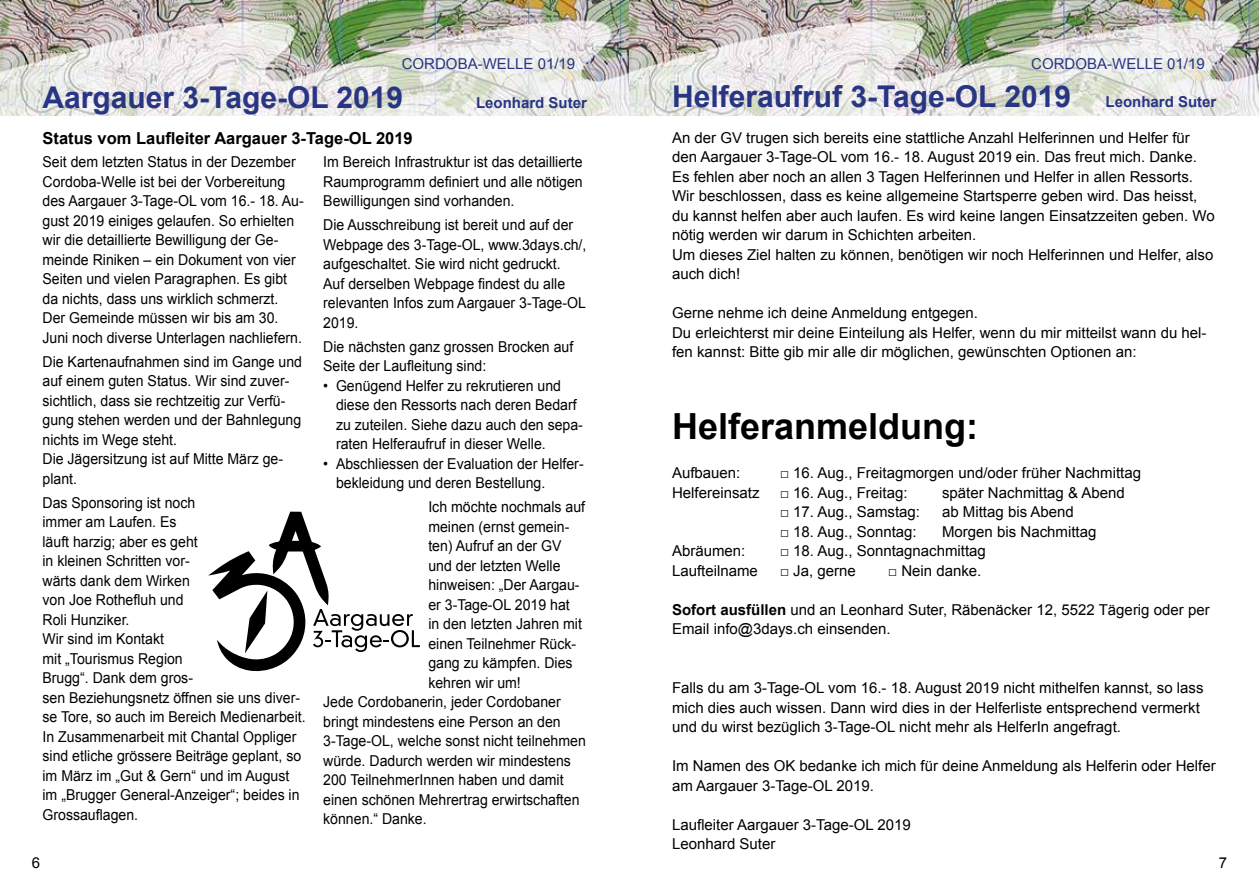
<style>
.page{position:relative;width:1259px;height:893px;background:#fff}
.page>*{position:absolute;margin:0;border:0;box-sizing:border-box;transform-origin:0 0}
.t1{font:700 36px "Arial";color:#000}
.t2{font:700 30px "Arial";color:#283583}
.t3{font:700 16.5px "Arial";color:#000}
.t4{font:15px/19.5px "Arial";color:#000;scale:.94 1}
.t5{font:15px/19.5px "Arial";color:#000}
.t6{font:15px "Arial";color:#283583}
.t7{font:700 15px "Arial";color:#283583}
.s1{font-size:15px}
.s2{font-weight:700}
</style>
<div class="page">
<img style="left:0;top:0;width:1259px;height:116px">
<svg style="left:208px;top:512px;width:212px;height:159px"></svg>
<p class="t6" style="left:402px;top:54px;width:175px">CORDOBA-WELLE 01/19</p>
<p class="t6" style="left:1031px;top:54px;width:175px">CORDOBA-WELLE 01/19</p>
<h2 class="t2" style="left:43px;top:78px;width:362px">Aargauer 3-Tage-OL 2019</h2>
<p class="t7" style="left:476px;top:93px;width:112px">Leonhard Suter</p>
<p class="t3" style="left:43px;top:127px;width:372px">Status vom Laufleiter Aargauer 3-Tage-OL 2019</p>
<p class="t4" style="left:43px;top:153px;width:279px">Seit dem letzten Status in der Dezember Cordoba-Welle ist bei der Vorbereitung des Aargauer 3-Tage-OL vom 16.- 18. Au&shy;gust 2019 einiges gelaufen. So erhielten wir die detaillierte Bewilligung der Ge&shy;meinde Riniken – ein Dokument von vier Seiten und vielen Paragraphen. Es gibt da nichts, dass uns wirklich schmerzt.<br>Der Gemeinde müssen wir bis am 30.<br>Juni noch diverse Unterlagen nachliefern.</p>
<p class="t4" style="left:43px;top:352px;width:277px">Die Kartenaufnahmen sind im Gange und auf einem guten Status. Wir sind zuver&shy;sichtlich, dass sie rechtzeitig zur Verfü&shy;gung stehen werden und der Bahnlegung nichts im Wege steht.<br>Die Jägersitzung ist auf Mitte März ge&shy;plant.</p>
<p class="t4" style="left:43px;top:493px;width:281px">Das Sponsoring ist noch<br>immer am Laufen. Es<br>läuft harzig; aber es geht<br>in kleinen Schritten vor-<br>wärts dank dem Wirken<br>von Joe Rothefluh und<br>Roli Hunziker.<br>Wir sind im Kontakt<br>mit „Tourismus Region<br>Brugg“. Dank dem gros-<br>sen Beziehungsnetz öffnen sie uns diver&shy;se Tore, so auch im Bereich Medienarbeit.<br>In Zusammenarbeit mit Chantal Oppliger sind etliche grössere Beiträge geplant, so im März im „Gut &amp; Gern“ und im August im „Brugger General-Anzeiger“; beides in<br>Grossauflagen.</p>
<p class="t4" style="left:323px;top:153px;width:277px;text-align:justify">Im Bereich Infrastruktur ist das detaillierte Raumprogramm definiert und alle nötigen Bewilligungen sind vorhanden.</p>
<p class="t4" style="left:323px;top:216px;width:281px">Die Ausschreibung ist bereit und auf der Webpage des 3-Tage-OL, www.3days.ch/, aufgeschaltet. Sie wird nicht gedruckt.<br>Auf derselben Webpage findest du alle relevanten Infos zum Aargauer 3-Tage-OL 2019.</p>
<p class="t4" style="left:323px;top:337px;width:267px">Die nächsten ganz grossen Brocken auf<br>Seite der Laufleitung sind:</p>
<p class="t4" style="left:336px;top:376px;width:264px;text-indent:-13px">• Genügend Helfer zu rekrutieren und diese den Ressorts nach deren Bedarf zu zuteilen. Siehe dazu auch den sepa&shy;raten Helferaufruf in dieser Welle.</p>
<p class="t4" style="left:336px;top:454px;width:265px;text-indent:-13px">• Abschliessen der Evaluation der Helfer&shy;bekleidung und deren Bestellung.</p>
<p class="t4" style="left:428px;top:498px;width:168px">Ich möchte nochmals auf</p>
<p class="t4" style="left:428px;top:517px;width:152px">meinen (ernst gemein-</p>
<p class="t4" style="left:428px;top:537px;width:143px">ten) Aufruf an der GV</p>
<p class="t4" style="left:428px;top:556px;width:142px">und der letzten Welle</p>
<p class="t4" style="left:428px;top:576px;width:162px">hinweisen: „Der Aargau-</p>
<p class="t4" style="left:428px;top:595px;width:152px">er 3-Tage-OL 2019 hat</p>
<p class="t4" style="left:428px;top:615px;width:165px">in den letzten Jahren mit</p>
<p class="t4" style="left:428px;top:634px;width:159px">einen Teilnehmer Rück-</p>
<p class="t4" style="left:428px;top:654px;width:155px">gang zu kämpfen. Dies</p>
<p class="t4" style="left:428px;top:673px;width:100px">kehren wir um!</p>
<p class="t4" style="left:323px;top:693px;width:254px">Jede Cordobanerin, jeder Cordobaner</p>
<p class="t4" style="left:323px;top:712px;width:254px">bringt mindestens eine Person an den</p>
<p class="t4" style="left:323px;top:732px;width:281px">3-Tage-OL, welche sonst nicht teilnehmen</p>
<p class="t4" style="left:323px;top:751px;width:265px">würde. Dadurch werden wir mindestens</p>
<p class="t4" style="left:323px;top:771px;width:257px">200 TeilnehmerInnen haben und damit</p>
<p class="t4" style="left:323px;top:790px;width:274px">einen schönen Mehrertrag erwirtschaften</p>
<p class="t4" style="left:323px;top:810px;width:112px">können.“ Danke.</p>
<h2 class="t2" style="left:672px;top:76px;width:546px">Helferaufruf 3-Tage-OL 2019 <span class="s1">Leonhard Suter</span></h2>
<p class="t5" style="left:672px;top:128px;width:544px">An der GV trugen sich bereits eine stattliche Anzahl Helferinnen und Helfer für den Aargauer 3-Tage-OL vom 16.- 18. August 2019 ein. Das freut mich. Danke.<br>Es fehlen aber noch an allen 3 Tagen Helferinnen und Helfer in allen Ressorts.<br>Wir beschlossen, dass es keine allgemeine Startsperre geben wird. Das heisst, du kannst helfen aber auch laufen. Es wird keine langen Einsatzzeiten geben. Wo nötig werden wir darum in Schichten arbeiten.<br>Um dieses Ziel halten zu können, benötigen wir noch Helferinnen und Helfer, also auch dich!</p>
<p class="t5" style="left:672px;top:303px;width:536px">Gerne nehme ich deine Anmeldung entgegen.<br>Du erleichterst mir deine Einteilung als Helfer, wenn du mir mitteilst wann du hel&shy;fen kannst: Bitte gib mir alle dir möglichen, gewünschten Optionen an:</p>
<h1 class="t1" style="left:672px;top:403px;width:308px">Helferanmeldung:</h1>
<p class="t5" style="left:672px;top:464px;width:70px">Aufbauen:</p>
<p class="t5" style="left:780px;top:464px;width:362px">□ 16. Aug., Freitagmorgen und/oder früher Nachmittag</p>
<p class="t5" style="left:672px;top:483px;width:89px">Helfereinsatz</p>
<p class="t5" style="left:780px;top:483px;width:129px">□ 16. Aug., Freitag:</p>
<p class="t5" style="left:942px;top:483px;width:184px">später Nachmittag &amp; Abend</p>
<p class="t5" style="left:780px;top:503px;width:141px">□ 17. Aug., Samstag:</p>
<p class="t5" style="left:942px;top:503px;width:133px">ab Mittag bis Abend</p>
<p class="t5" style="left:780px;top:522px;width:138px">□ 18. Aug., Sonntag:</p>
<p class="t5" style="left:942px;top:522px;width:156px">Morgen bis Nachmittag</p>
<p class="t5" style="left:672px;top:542px;width:75px">Abräumen:</p>
<p class="t5" style="left:780px;top:542px;width:207px">□ 18. Aug., Sonntagnachmittag</p>
<p class="t5" style="left:672px;top:561px;width:87px">Laufteilname</p>
<p class="t5" style="left:780px;top:561px;width:77px">□ Ja, gerne</p>
<p class="t5" style="left:888px;top:561px;width:95px">□ Nein danke.</p>
<p class="t5" style="left:672px;top:600px;width:539px"><span class="s2">Sofort ausfüllen</span> und an Leonhard Suter, Räbenäcker 12, 5522 Tägerig oder per<br>Email info@3days.ch einsenden.</p>
<p class="t5" style="left:672px;top:678px;width:533px">Falls du am 3-Tage-OL vom 16.- 18. August 2019 nicht mithelfen kannst, so lass mich dies auch wissen. Dann wird dies in der Helferliste entsprechend vermerkt und du wirst bezüglich 3-Tage-OL nicht mehr als HelferIn angefragt.</p>
<p class="t5" style="left:672px;top:756px;width:545px">Im Namen des OK bedanke ich mich für deine Anmeldung als Helferin oder Helfer am Aargauer 3-Tage-OL 2019.</p>
<p class="t5" style="left:672px;top:815px;width:240px">Laufleiter Aargauer 3-Tage-OL 2019<br>Leonhard Suter</p>
<p class="t5" style="left:32px;top:853px;width:10px">6</p>
<p class="t5" style="left:1219px;top:853px;width:10px">7</p>
</div>
